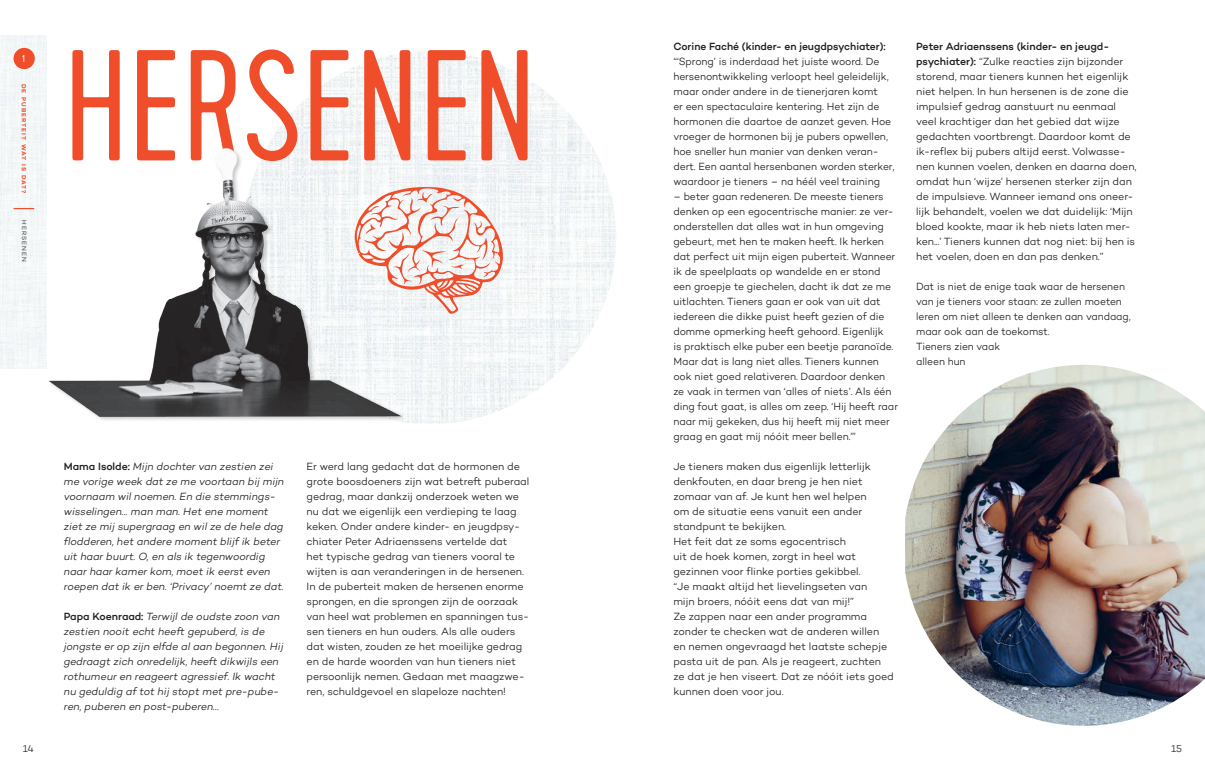
<style>
.page{position:relative;width:1205px;height:780px;background:#fff}
.page>*{position:absolute;margin:0;border:0;box-sizing:border-box;transform-origin:0 0}
.Titel{font:300 157.5px "Cervo";color:#f04d2b}
.Body{font:300 10.62px/15px "Campton";letter-spacing:-.005em;color:#231f20}
.Body-2{font:italic 300 10.62px/15px "Campton";letter-spacing:-.005em;color:#231f20}
.Body-3{font:300 10.62px/15px "Campton";letter-spacing:-.005em;color:#231f20;scale:.96 1}
.t1{font:300 10px "Campton";color:#231f20}
.t2{font:10px "Cervo";color:#fff}
.Lopende_titel_1{font:600 6.25px "Campton";letter-spacing:.17em;color:#f04d2b}
.Lopende_titel_2{font:300 6.25px "Campton";color:#231f20}
.s1{font-weight:500;font-style:normal}
.s2{font-weight:500}
</style>
<div class="page">
<div style="left:0;top:35px;width:46px;height:82px;background:#f3f6f7"></div>
<div style="left:14px;top:48px;width:21px;height:21px;background:#f04d2b;border-radius:50%"></div>
<img style="left:243px;top:51px;width:373px;height:373px;border-radius:186px">
<img style="left:0;top:117px;width:407px;height:302px">
<img style="left:905px;top:365px;width:300px;height:360px">
<svg style="left:354px;top:187px;width:149px;height:127px"></svg>
<p class="t2" style="left:22px;top:53px;width:4px">1</p>
<p class="Lopende_titel_1" style="left:28px;top:84px;width:111px;rotate:90deg">DE PUBERTEIT WAT IS DAT?</p>
<p class="Lopende_titel_2" style="left:28px;top:220px;width:42px;rotate:90deg">He rsenen</p>
<p class="Titel" style="left:64px;top:19px;width:474px">HERSENEN</p>
<p class="Body-2" style="left:64px;top:458px;width:222px"><span class="s1">Mama Isolde:</span> Mijn dochter van zestien zei me vorige week dat ze me voortaan bij mijn voornaam wil noemen. En die stemmings&shy;wisselingen… man man. Het ene moment ziet ze mij supergraag en wil ze de hele dag flodderen, het andere moment blijf ik beter uit haar buurt. O, en als ik tegenwoordig naar haar kamer kom, moet ik eerst even roepen dat ik er ben. ‘Privacy’ noemt ze dat.</p>
<p class="Body-2" style="left:64px;top:608px;width:221px"><span class="s1">Papa Koenraad:</span> Terwijl de oudste zoon van zestien nooit echt heeft gepuberd, is de jongste er op zijn elfde al aan begonnen. Hij gedraagt zich onredelijk, heeft dikwijls een rothumeur en reageert agressief. Ik wacht nu geduldig af tot hij stopt met pre-pube&shy;ren, puberen en post-puberen…</p>
<p class="Body" style="left:306px;top:458px;width:224px">Er werd lang gedacht dat de hormonen de grote boosdoeners zijn wat betreft puberaal gedrag, maar dankzij onderzoek weten we nu dat we eigenlijk een verdieping te laag keken. Onder andere kinder- en jeugdpsy&shy;chiater Peter Adriaenssens vertelde dat<br>het typische gedrag van tieners vooral te wijten is aan veranderingen in de hersenen.<br>In de puberteit maken de hersenen enorme sprongen, en die sprongen zijn de oorzaak van heel wat problemen en spanningen tus&shy;sen tieners en hun ouders. Als alle ouders dat wisten, zouden ze het moeilijke gedrag en de harde woorden van hun tieners niet persoonlijk nemen. Gedaan met maagzwe&shy;ren, schuldgevoel en slapeloze nachten!</p>
<p class="Body" style="left:673px;top:38px;width:222px"><span class="s2">Corine Faché (kinder- en jeugdpsychiater): </span>“‘Sprong’ is inderdaad het juiste woord. De hersenontwikkeling verloopt heel geleidelijk, maar onder andere in de tienerjaren komt<br>er een spectaculaire kentering. Het zijn de hormonen die daartoe de aanzet geven. Hoe vroeger de hormonen bij je pubers opwellen, hoe sneller hun manier van denken veran&shy;dert. Een aantal hersenbanen worden sterker, waardoor je tieners – na héél veel training</p>
<p class="Body" style="left:673px;top:188px;width:226px">– beter gaan redeneren. De meeste tieners denken op een egocentrische manier: ze ver&shy;onderstellen dat alles wat in hun omgeving gebeurt, met hen te maken heeft. Ik herken dat perfect uit mijn eigen puberteit. Wanneer ik de speelplaats op wandelde en er stond een groepje te giechelen, dacht ik dat ze me uitlachten. Tieners gaan er ook van uit dat iedereen die dikke puist heeft gezien of die domme opmerking heeft gehoord. Eigenlijk<br>is praktisch elke puber een beetje paranoïde.<br>Maar dat is lang niet alles. Tieners kunnen ook niet goed relativeren. Daardoor denken ze vaak in termen van ‘alles of niets’. Als één ding fout gaat, is alles om zeep. ‘Hij heeft raar naar mij gekeken, dus hij heeft mij niet meer graag en gaat mij nóóit meer bellen.’”</p>
<p class="Body" style="left:673px;top:458px;width:199px">Je tieners maken dus eigenlijk letterlijk denkfouten, en daar breng je hen niet zomaar van af. Je kunt hen wel helpen om de situatie eens vanuit een ander standpunt te bekijken.</p>
<p class="Body" style="left:673px;top:533px;width:222px">Het feit dat ze soms egocentrisch<br>uit de hoek komen, zorgt in heel wat gezinnen voor flinke porties gekibbel.<br>“Je maakt altijd het lievelingseten van<br>mijn broers, nóóit eens dat van mij!”<br>Ze zappen naar een ander programma zonder te checken wat de anderen willen en nemen ongevraagd het laatste schepje pasta uit de pan. Als je reageert, zuchten ze dat je hen viseert. Dat ze nóóit iets goed kunnen doen voor jou.</p>
<p class="Body" style="left:916px;top:38px;width:222px"><span class="s2">Peter Adriaenssens (kinder- en jeugd&shy;psychiater):</span> “Zulke reacties zijn bijzonder storend, maar tieners kunnen het eigenlijk niet helpen. In hun hersenen is de zone die impulsief gedrag aanstuurt nu eenmaal veel krachtiger dan het gebied dat wijze gedachten voortbrengt. Daardoor komt de ik-reflex bij pubers altijd eerst. Volwasse&shy;nen kunnen voelen, denken en daarna doen, omdat hun ‘wijze’ hersenen sterker zijn dan de impulsieve. Wanneer iemand ons oneer&shy;lijk behandelt, voelen we dat duidelijk: ‘Mijn bloed kookte, maar ik heb niets laten mer&shy;ken...’ Tieners kunnen dat nog niet: bij hen is het voelen, doen en dan pas denken.”</p>
<p class="Body-3" style="left:916px;top:278px;width:225px">Dat is niet de enige taak waar de hersenen van je tieners voor staan: ze zullen moeten leren om niet alleen te denken aan vandaag, maar ook aan de toekomst.<br>Tieners zien vaak<br>alleen hun</p>
<p class="t1" style="left:23px;top:742px;width:13px">14</p>
<p class="t1" style="left:1171px;top:742px;width:12px">15</p>
</div>
